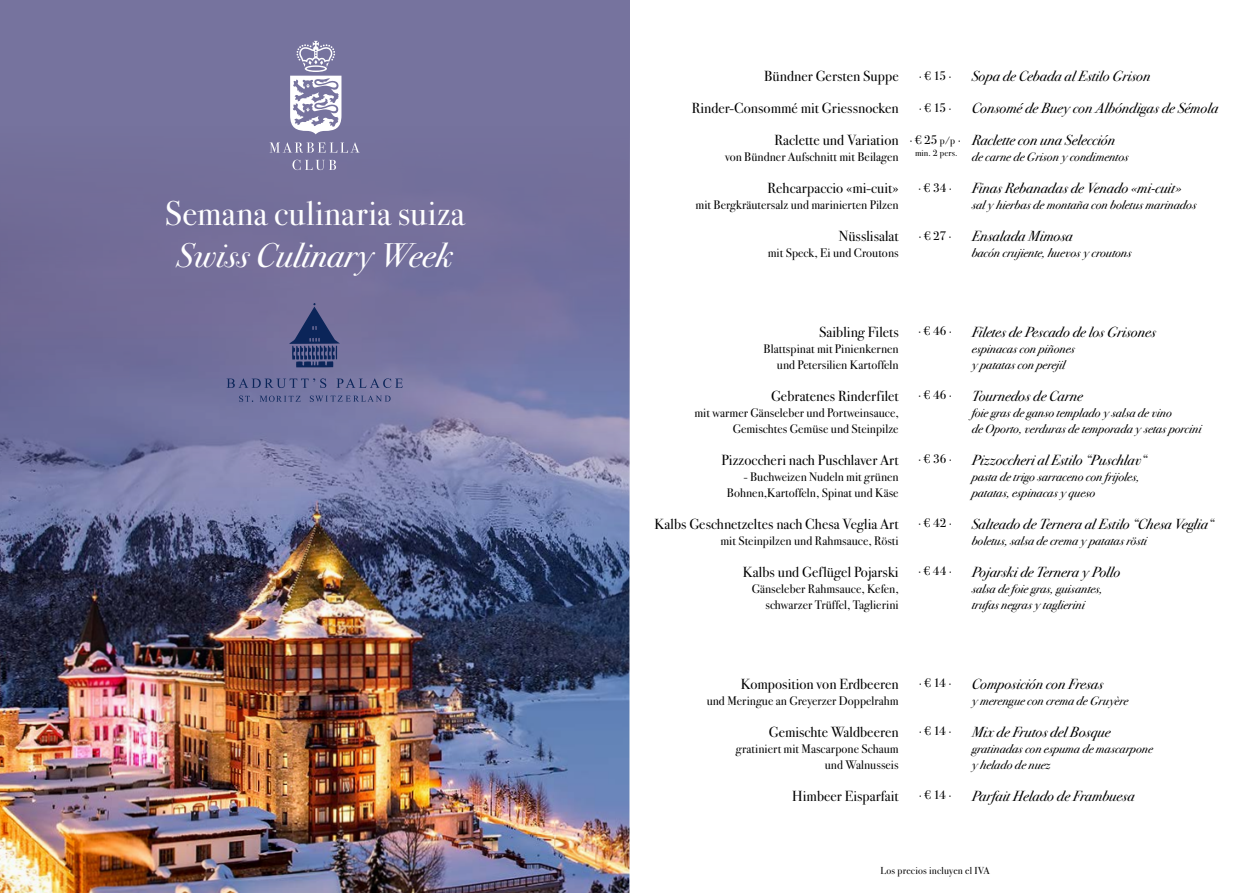
<style>
.page{position:relative;width:1259px;height:893px;background:#fff}
.page>*{position:absolute;margin:0;border:0;box-sizing:border-box;transform-origin:0 0}
.t1{font:34.5px "Bodoni Sev ITC";letter-spacing:.01em;color:#fff}
.t2{font:italic 34.5px "Bodoni Sev ITC";letter-spacing:.005em;color:#fff}
.t3{font:italic 14.7px/32px "Bodoni Sev ITC";letter-spacing:.005em;color:#000}
.t4{font:14.7px/32px "Bodoni Sev ITC";letter-spacing:.005em;color:#000;text-align:right}
.t5{font:12.45px/16px "Bodoni Sev ITC";letter-spacing:.005em;color:#000;text-align:right}
.t6{font:italic 12.45px/16px "Bodoni Sev ITC";letter-spacing:.005em;color:#000}
.t7{font:10.2px "Bodoni Sev ITC";letter-spacing:.02em;color:#000}
.t8{font:9px "Bodoni Sev ITC";letter-spacing:.02em;color:#000}
.s1{font-size:10.2px}
</style>
<div class="page">
<img style="left:0;top:566px;width:629px;height:327px">
<svg style="left:0;top:0;width:629px;height:566px;background:#72729c"></svg>
<svg style="left:269px;top:142px;width:91px;height:11px"></svg>
<svg style="left:292px;top:160px;width:44px;height:10px"></svg>
<svg style="left:290px;top:41px;width:51px;height:93px"></svg>
<svg style="left:289px;top:303px;width:51px;height:64px;background:#4a5281"></svg>
<svg style="left:226px;top:378px;width:100px;height:10px"></svg>
<svg style="left:336px;top:378px;width:67px;height:10px"></svg>
<svg style="left:239px;top:396px;width:14px;height:6px"></svg>
<svg style="left:260px;top:396px;width:41px;height:6px"></svg>
<svg style="left:310px;top:396px;width:80px;height:6px"></svg>
<h1 class="t1" style="left:165px;top:193px;width:301px">Semana culinaria suiza</h1>
<h1 class="t2" style="left:177px;top:234px;width:277px">Swiss Culinary Week</h1>
<p class="t4" style="left:692px;top:60px;width:208px">Bündner Gersten Suppe<br>Rinder-Consommé mit Griessnocken<br>Raclette und Variation</p>
<p class="t5" style="left:725px;top:149px;width:175px">von Bündner Aufschnitt mit Beilagen</p>
<p class="t4" style="left:767px;top:172px;width:133px">Rehcarpaccio «mi-cuit»</p>
<p class="t5" style="left:695px;top:197px;width:205px">mit Bergkräutersalz und marinierten Pilzen</p>
<p class="t4" style="left:839px;top:220px;width:61px">Nüsslisalat</p>
<p class="t5" style="left:768px;top:245px;width:132px">mit Speck, Ei und Croutons</p>
<p class="t5" style="left:918px;top:67px;width:34px">· ¤ 15 ·</p>
<p class="t5" style="left:918px;top:99px;width:34px">· ¤ 15 ·</p>
<p class="t5" style="left:909px;top:131px;width:53px">· ¤ 25 <span class="s1">p/p</span> ·</p>
<p class="t5" style="left:918px;top:179px;width:35px">· ¤ 34 ·</p>
<p class="t5" style="left:918px;top:227px;width:35px">· ¤ 27 ·</p>
<p class="t8" style="left:915px;top:148px;width:44px">min. 2 pers.</p>
<p class="t3" style="left:971px;top:61px;width:248px">Sopa de Cebada al Estilo Grison<br>Consomé de Buey con Albóndigas de Sémola<br>Raclette con una Selección</p>
<p class="t6" style="left:971px;top:149px;width:158px">de carne de Grison y condimentos</p>
<p class="t3" style="left:971px;top:172px;width:211px">Finas Rebanadas de Venado «mi-cuit»</p>
<p class="t6" style="left:971px;top:197px;width:226px">sal y hierbas de montaña con boletus marinados</p>
<p class="t3" style="left:971px;top:220px;width:103px">Ensalada Mimosa</p>
<p class="t6" style="left:971px;top:245px;width:161px">bacón crujiente, huevos y croutons</p>
<p class="t4" style="left:819px;top:316px;width:81px">Saibling Filets</p>
<p class="t5" style="left:763px;top:341px;width:136px">Blattspinat mit Pinienkernen und Petersilien Kartoffeln</p>
<p class="t4" style="left:771px;top:380px;width:129px">Gebratenes Rinderfilet</p>
<p class="t5" style="left:694px;top:405px;width:206px">mit warmer Gänseleber und Portweinsauce,<br>Gemischtes Gemüse und Steinpilze</p>
<p class="t4" style="left:721px;top:444px;width:179px">Pizzoccheri nach Puschlaver Art</p>
<p class="t5" style="left:727px;top:469px;width:173px">- Buchweizen Nudeln mit grünen<br>Bohnen,Kartoffeln, Spinat und Käse</p>
<p class="t4" style="left:654px;top:508px;width:246px">Kalbs Geschnetzeltes nach Chesa Veglia Art</p>
<p class="t5" style="left:720px;top:533px;width:180px">mit Steinpilzen und Rahmsauce, Rösti</p>
<p class="t4" style="left:743px;top:556px;width:157px">Kalbs und Geflügel Pojarski</p>
<p class="t5" style="left:752px;top:581px;width:148px">Gänseleber Rahmsauce, Kefen, schwarzer Trüffel, Taglierini</p>
<p class="t5" style="left:918px;top:323px;width:35px">· ¤ 46 ·</p>
<p class="t5" style="left:918px;top:387px;width:35px">· ¤ 46 ·</p>
<p class="t5" style="left:918px;top:451px;width:35px">· ¤ 36 ·</p>
<p class="t5" style="left:918px;top:515px;width:35px">· ¤ 42 ·</p>
<p class="t5" style="left:918px;top:563px;width:35px">· ¤ 44 ·</p>
<p class="t3" style="left:971px;top:316px;width:186px">Filetes de Pescado de los Grisones</p>
<p class="t6" style="left:971px;top:341px;width:105px">espinacas con piñones y patatas con perejil</p>
<p class="t3" style="left:971px;top:380px;width:113px">Tournedos de Carne</p>
<p class="t6" style="left:971px;top:405px;width:231px">foie gras de ganso templado y salsa de vino<br>de Oporto, verduras de temporada y setas porcini</p>
<p class="t3" style="left:971px;top:444px;width:176px">Pizzoccheri al Estilo “Puschlav“</p>
<p class="t6" style="left:971px;top:469px;width:169px">pasta de trigo sarraceno con frijoles, patatas, espinacas y queso</p>
<p class="t3" style="left:971px;top:508px;width:243px">Salteado de Ternera al Estilo “Chesa Veglia“</p>
<p class="t6" style="left:971px;top:533px;width:177px">boletus, salsa de crema y patatas rösti</p>
<p class="t3" style="left:971px;top:556px;width:150px">Pojarski de Ternera y Pollo</p>
<p class="t6" style="left:971px;top:581px;width:132px">salsa de foie gras, guisantes, trufas negras y taglierini</p>
<p class="t4" style="left:741px;top:668px;width:159px">Komposition von Erdbeeren</p>
<p class="t5" style="left:706px;top:693px;width:193px">und Meringue an Greyerzer Doppelrahm</p>
<p class="t4" style="left:769px;top:716px;width:131px">Gemischte Waldbeeren</p>
<p class="t5" style="left:736px;top:740px;width:164px">gratiniert mit Mascarpone Schaum und Walnusseis</p>
<p class="t4" style="left:792px;top:780px;width:108px">Himbeer Eisparfait</p>
<p class="t5" style="left:918px;top:675px;width:34px">· ¤ 14 ·</p>
<p class="t5" style="left:918px;top:723px;width:34px">· ¤ 14 ·</p>
<p class="t5" style="left:918px;top:787px;width:34px">· ¤ 14 ·</p>
<p class="t3" style="left:971px;top:668px;width:133px">Composición con Fresas</p>
<p class="t6" style="left:971px;top:693px;width:158px">y merengue con crema de Gruyère</p>
<p class="t3" style="left:971px;top:716px;width:140px">Mix de Frutos del Bosque</p>
<p class="t6" style="left:971px;top:741px;width:183px">gratinadas con espuma de mascarpone y helado de nuez</p>
<p class="t3" style="left:971px;top:780px;width:164px">Parfait Helado de Frambuesa</p>
<p class="t7" style="left:880px;top:865px;width:111px">Los precios incluyen el IVA</p>
</div>
